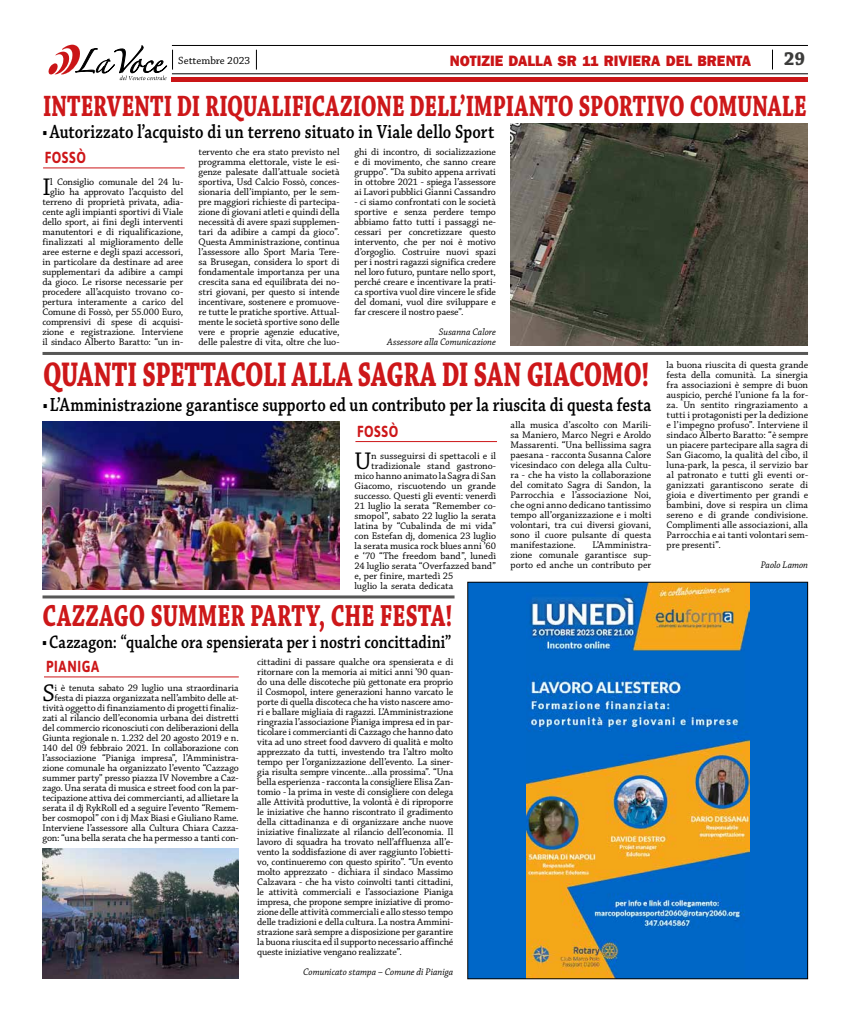
<style>
.page{position:relative;width:851px;height:1021px;background:#fff}
.page>*{position:absolute;margin:0;border:0;box-sizing:border-box;transform-origin:0 0}
.t1{font:700 36px "Chaparral Pro";letter-spacing:-.015em;color:#cd1719;scale:.7 1}
.t2{font:700 32px "Chaparral Pro";letter-spacing:.005em;color:#cd1719;scale:.7 1}
.t3{font:700 31px "Chaparral Pro";color:#cd1719;scale:.7 1}
.t4{font:25.4px "Chaparral Pro";color:#000}
.t5{font:600 20px "Chaparral Pro";letter-spacing:.005em;color:#000;scale:.81 1}
.t6{font:700 20px "Chaparral Pro";color:#3c3c3b;scale:.95 1}
.t7{font:600 19px "Chaparral Pro";letter-spacing:.005em;color:#000;scale:.81 1}
.t8{font:700 16px "Asap";letter-spacing:.05em;color:#cd1719;scale:.82 1}
.t9{font:800 15.4px "Franklin Gothic";color:#ca1517;scale:.95 1}
.t10{font:11px "Chaparral Pro";color:#000}
.t11{font:10px/10px "Chaparral Pro";letter-spacing:-.01em;color:#000;text-align:justify}
.t12{font:italic 10px/10px "Chaparral Pro";letter-spacing:.005em;color:#000;text-align:right;scale:.95 1}
.t13{font:10px "Chaparral Pro";letter-spacing:.01em;color:#000}
.s1{font-size:15px}
.s2{font-family:"Arial";font-weight:700;font-size:15px}
</style>
<div class="page">
<div style="left:467px;top:582px;width:340px;height:396px;background:#0067c8"></div>
<img style="left:526px;top:584px;width:223px;height:393px">
<div style="left:467px;top:582px;width:340px;height:397px;border:1px solid #000"></div>
<hr style="left:43px;top:167px;width:142px;height:1px;background:#cd1719">
<hr style="left:42px;top:595px;width:412px;height:3px;background:#575756">
<hr style="left:44px;top:676px;width:195px;height:1px;background:#cd1719">
<div style="left:172px;top:77px;width:635px;height:5px;background:#ca1517"></div>
<hr style="left:172px;top:45px;width:635px;height:1px;background:#000">
<svg style="left:772px;top:50px;width:1px;height:19px"></svg>
<svg style="left:256px;top:50px;width:1px;height:20px"></svg>
<svg style="left:48px;top:44px;width:125px;height:36px"></svg>
<hr style="left:172px;top:73px;width:635px;height:1px;background:#000">
<img style="left:510px;top:123px;width:297px;height:222px">
<hr style="left:42px;top:352px;width:765px;height:3px;background:#575756">
<hr style="left:355px;top:441px;width:142px;height:1px;background:#cd1719">
<img style="left:42px;top:422px;width:297px;height:167px">
<img style="left:42px;top:848px;width:197px;height:130px">
<p class="t10" style="left:178px;top:55px;width:73px">Settembre 2023</p>
<h3 class="t9" style="left:449px;top:51px;width:319px">NOTIZIE DALLA SR <span class="s1">11</span> RIVIERA DEL BRENTA</h3>
<h3 class="t6" style="left:783px;top:47px;width:24px">29</h3>
<h3 class="t3" style="left:43px;top:88px;width:1092px">INTERVENTI DI RIQUALIFICAZIONE DELL’IMPIANTO SPORTIVO COMUNALE</h3>
<p class="t11" style="left:354px;top:147px;width:143px">ghi di incontro, di socializzazione e di movimento, che sanno creare gruppo”. “Da subito appena arrivati in ottobre 2021 - spiega l’assessore ai Lavori pubblici Gianni Cassandro</p>
<p class="t11" style="left:354px;top:197px;width:143px">- ci siamo confrontati con le società sportive e senza perdere tempo abbiamo fatto tutti i passaggi ne&shy;cessari per concretizzare questo intervento, che per noi è motivo d’orgoglio. Costruire nuovi spazi per i nostri ragazzi significa credere nel loro futuro, puntare nello sport, perché creare e incentivare la prati&shy;ca sportiva vuol dire vincere le sfide del domani, vuol dire sviluppare e far crescere il nostro paese”.</p>
<p class="t12" style="left:387px;top:327px;width:116px">Susanna Calore<br>Assessore alla Comunicazione</p>
<h3 class="t5" style="left:43px;top:121px;width:558px"><span class="s2">▪</span> Autorizzato l’acquisto di un terreno situato in Viale dello Sport</h3>
<h3 class="t8" style="left:45px;top:147px;width:52px">FOSSÒ</h3>
<h3 class="t4" style="left:42px;top:173px;width:10px">I</h3>
<p class="t11" style="left:198px;top:147px;width:142px">tervento che era stato previsto nel programma elettorale, viste le esi&shy;genze palesate dall’attuale società sportiva, Usd Calcio Fossò, conces&shy;sionaria dell’impianto, per le sem&shy;pre maggiori richieste di partecipa&shy;zione di giovani atleti e quindi della necessità di avere spazi supplemen&shy;tari da adibire a campi da gioco”.<br>Questa Amministrazione, continua l’assessore allo Sport Maria Tere&shy;sa Brusegan, considera lo sport di fondamentale importanza per una crescita sana ed equilibrata dei no&shy;stri giovani, per questo si intende incentivare, sostenere e promuove&shy;re tutte le pratiche sportive. Attual&shy;mente le società sportive sono delle vere e proprie agenzie educative, delle palestre di vita, oltre che luo-</p>
<p class="t11" style="left:42px;top:177px;width:142px;text-align:right">l Consiglio comunale del 24 lu&shy;glio ha approvato l’acquisto del terreno di proprietà privata, adia&shy;cente agli impianti sportivi di Viale dello sport, ai fini degli interventi manutentori e di riqualificazione, finalizzati al miglioramento delle aree esterne e degli spazi accessori, in particolare da destinare ad aree supplementari da adibire a campi da gioco. Le risorse necessarie per procedere all’acquisto trovano co&shy;pertura interamente a carico del Comune di Fossò, per 55.000 Euro, comprensivi di spese di acquisi&shy;zione e registrazione. Interviene il sindaco Alberto Baratto: “un in-</p>
<h1 class="t1" style="left:43px;top:353px;width:867px">QUANTI SPETTACOLI ALLA SAGRA DI SAN GIACOMO!</h1>
<h3 class="t5" style="left:43px;top:393px;width:752px"><span class="s2">▪</span> L’Amministrazione garantisce supporto ed un contributo per la riuscita di questa festa</h3>
<h3 class="t8" style="left:357px;top:420px;width:52px">FOSSÒ</h3>
<p class="t11" style="left:510px;top:420px;width:142px">alla musica d’ascolto con Marili&shy;sa Maniero, Marco Negri e Aroldo Massarenti. “Una bellissima sagra paesana - racconta Susanna Calore vicesindaco con delega alla Cultu&shy;ra - che ha visto la collaborazione del comitato Sagra di Sandon, la Parrocchia e l’associazione Noi, che ogni anno dedicano tantissimo tempo all’organizzazione e i molti volontari, tra cui diversi giovani, sono il cuore pulsante di questa manifestazione.</p>
<h3 class="t4" style="left:354px;top:447px;width:18px">U</h3>
<p class="t11" style="left:371px;top:451px;width:126px">n susseguirsi di spettacoli e il</p>
<p class="t11" style="left:371px;top:461px;width:126px">tradizionale stand gastrono-</p>
<p class="t13" style="left:354px;top:470px;width:143px">mico hanno animato la Sagra di San</p>
<p class="t11" style="left:354px;top:481px;width:143px">Giacomo, riscuotendo un grande</p>
<p class="t11" style="left:354px;top:491px;width:143px">successo. Questi gli eventi: venerdì</p>
<p class="t11" style="left:354px;top:501px;width:143px">21 luglio la serata “Remember co-</p>
<p class="t11" style="left:354px;top:511px;width:143px">smopol”, sabato 22 luglio la serata</p>
<p class="t13" style="left:354px;top:520px;width:143px">latina by “Cubalinda de mi vida”</p>
<p class="t11" style="left:354px;top:531px;width:143px">con Estefan dj, domenica 23 luglio</p>
<p class="t11" style="left:354px;top:541px;width:143px">la serata musica rock blues anni ’60</p>
<p class="t11" style="left:354px;top:551px;width:143px">e ‘70 “The freedom band”, lunedì</p>
<p class="t11" style="left:354px;top:561px;width:143px">24 luglio serata “Overfazzed band”</p>
<p class="t13" style="left:354px;top:570px;width:100px">e, per finire, martedì 25</p>
<p class="t11" style="left:354px;top:581px;width:100px">luglio la serata dedicata</p>
<p class="t11" style="left:510px;top:540px;width:142px;text-indent:82px">L’Amministra&shy;zione comunale garantisce sup&shy;porto ed anche un contributo per</p>
<h2 class="t2" style="left:43px;top:597px;width:587px">CAZZAGO SUMMER PARTY, CHE FESTA!</h2>
<h3 class="t7" style="left:42px;top:631px;width:506px"><span class="s2">▪</span> Cazzagon: “qualche ora spensierata per i nostri concittadini”</h3>
<h3 class="t8" style="left:46px;top:655px;width:66px">PIANIGA</h3>
<h3 class="t4" style="left:43px;top:678px;width:14px">S</h3>
<p class="t11" style="left:257px;top:657px;width:197px">cittadini di passare qualche ora spensierata e di ritornare con la memoria ai mitici anni ’90 quan&shy;do una delle discoteche più gettonate era proprio il Cosmopol, intere generazioni hanno varcato le porte di quella discoteca che ha visto nascere amo&shy;ri e ballare migliaia di ragazzi. L’Amministrazione ringrazia l’associazione Pianiga impresa ed in par&shy;ticolare i commercianti di Cazzago che hanno dato vita ad uno street food davvero di qualità e molto apprezzato da tutti, investendo tra l’altro molto tempo per l’organizzazione dell’evento. La siner&shy;gia risulta sempre vincente…alla prossima”. “Una bella esperienza - racconta la consigliere Elisa Zan&shy;tomio - la prima in veste di consigliere con delega alle Attività produttive, la volontà è di riproporre le iniziative che hanno riscontrato il gradimento della cittadinanza e di organizzare anche nuove iniziative finalizzate al rilancio dell’economia. Il lavoro di squadra ha trovato nell’affluenza all’e&shy;vento la soddisfazione di aver raggiunto l’obietti&shy;vo, continueremo con questo spirito”. “Un evento molto apprezzato - dichiara il sindaco Massimo Calzavara - che ha visto coinvolti tanti cittadini, le attività commerciali e l’associazione Pianiga impresa, che propone sempre iniziative di promo&shy;zione delle attività commerciali e allo stesso tempo delle tradizioni e della cultura. La nostra Ammini&shy;strazione sarà sempre a disposizione per garantire la buona riuscita ed il supporto necessario affinché queste iniziative vengano realizzate”.</p>
<p class="t12" style="left:303px;top:967px;width:159px">Comunicato stampa – Comune di Pianiga</p>
<p class="t11" style="left:43px;top:683px;width:197px;text-align:right">i è tenuta sabato 29 luglio una straordinaria festa di piazza organizzata nell’ambito delle at&shy;tività oggetto di finanziamento di progetti finaliz&shy;zati al rilancio dell’economia urbana dei distretti del commercio riconosciuti con deliberazioni della Giunta regionale n. 1.232 del 20 agosto 2019 e n.<br>140 del 09 febbraio 2021. In collaborazione con l’associazione “Pianiga impresa”, l’Amministra&shy;zione comunale ha organizzato l’evento “Cazzago summer party” presso piazza IV Novembre a Caz&shy;zago. Una serata di musica e street food con la par&shy;tecipazione attiva dei commercianti, ad allietare la serata il dj RykRoll ed a seguire l’evento “Remem&shy;ber cosmopol” con i dj Max Biasi e Giuliano Rame.<br>Interviene l’assessore alla Cultura Chiara Cazza&shy;gon: “una bella serata che ha permesso a tanti con-</p>
<p class="t11" style="left:666px;top:360px;width:143px">la buona riuscita di questa grande festa della comunità. La sinergia fra associazioni è sempre di buon auspicio, perché l’unione fa la for&shy;za. Un sentito ringraziamento a tutti i protagonisti per la dedizione e l’impegno profuso”. Interviene il sindaco Alberto Baratto: “è sempre un piacere partecipare alla sagra di San Giacomo, la qualità del cibo, il luna-park, la pesca, il servizio bar al patronato e tutti gli eventi or&shy;ganizzati garantiscono serate di gioia e divertimento per grandi e bambini, dove si respira un clima sereno e di grande condivisione.<br>Complimenti alle associazioni, alla Parrocchia e ai tanti volontari sem&shy;pre presenti”.</p>
<p class="t12" style="left:760px;top:560px;width:51px">Paolo Lamon</p>
</div>
